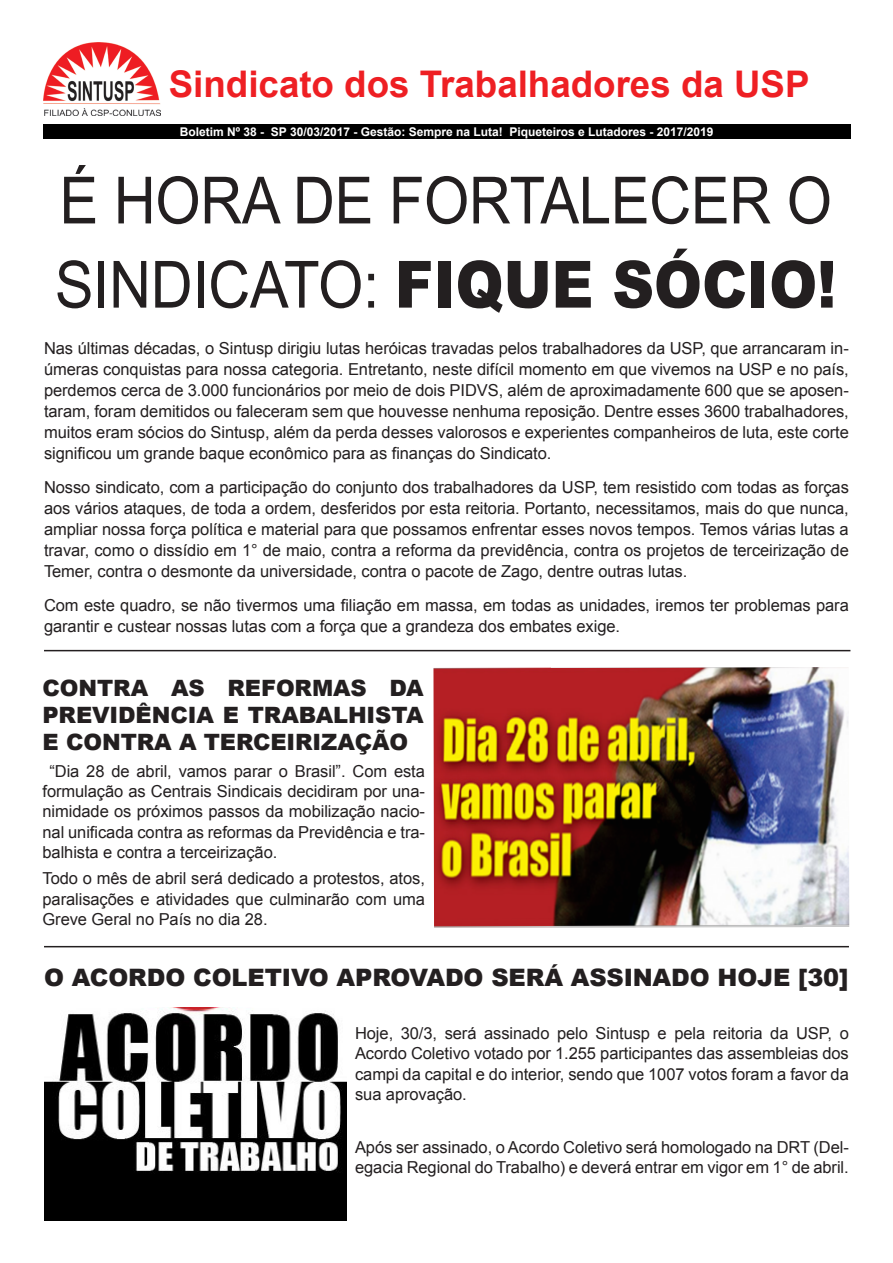
<style>
.page{position:relative;width:893px;height:1263px;background:#fff}
.page>*{position:absolute;margin:0;border:0;box-sizing:border-box;transform-origin:0 0}
.Título_3{font:65.1px/84.2px "Arial";letter-spacing:-.005em;color:#231f20;scale:.89 1}
.t1{font:700 36.75px "Arial";color:#ee1f23}
.Título_3-2{font:900 24px "Arial";letter-spacing:-.005em;color:#231f20}
.Título_3-3{font:900 22.5px/27px "Arial";letter-spacing:-.005em;color:#231f20;text-align:justify}
.Título_3-4{font:16.5px/21px "Arial";letter-spacing:-.005em;color:#231f20;text-align:justify}
.t2{font:700 12px "Arial";color:#fff}
.s1{font-weight:900}
</style>
<div class="page">
<img style="left:43px;top:42px;width:118px;height:73px">
<div style="left:43px;top:124px;width:808px;height:15px;background:#000"></div>
<img style="left:433px;top:667px;width:416px;height:261px">
<hr style="left:44px;top:650px;width:806px;height:1px;background:#231f20">
<hr style="left:44px;top:946px;width:805px;height:1px;background:#231f20">
<img style="left:44px;top:1008px;width:303px;height:212px">
<h2 class="t1" style="left:169px;top:59px;width:642px">Sindicato dos Trabalhadores da USP</h2>
<p class="t2" style="left:180px;top:124px;width:535px">Boletim Nº 38 - SP 30/03/2017 - Gestão: Sempre na Luta! Piqueteiros e Lutadores - 2017/2019</p>
<p class="Título_3" style="left:55px;top:159px;width:880px">É HORA DE FORTALECER O<br>SINDICATO: <span class="s1">FIQUE SÓCIO!</span></p>
<p class="Título_3-4" style="left:44px;top:338px;width:806px">Nas últimas décadas, o Sintusp dirigiu lutas heróicas travadas pelos trabalhadores da USP, que arrancaram in&shy;úmeras conquistas para nossa categoria. Entretanto, neste difícil momento em que vivemos na USP e no país, perdemos cerca de 3.000 funcionários por meio de dois PIDVS, além de aproximadamente 600 que se aposen&shy;taram, foram demitidos ou faleceram sem que houvesse nenhuma reposição. Dentre esses 3600 trabalhadores, muitos eram sócios do Sintusp, além da perda desses valorosos e experientes companheiros de luta, este corte significou um grande baque econômico para as finanças do Sindicato.</p>
<p class="Título_3-4" style="left:44px;top:477px;width:806px">Nosso sindicato, com a participação do conjunto dos trabalhadores da USP, tem resistido com todas as forças aos vários ataques, de toda a ordem, desferidos por esta reitoria. Portanto, necessitamos, mais do que nunca, ampliar nossa força política e material para que possamos enfrentar esses novos tempos. Temos várias lutas a travar, como o dissídio em 1° de maio, contra a reforma da previdência, contra os projetos de terceirização de Temer, contra o desmonte da universidade, contra o pacote de Zago, dentre outras lutas.</p>
<p class="Título_3-4" style="left:44px;top:594px;width:806px">Com este quadro, se não tivermos uma filiação em massa, em todas as unidades, iremos ter problemas para garantir e custear nossas lutas com a força que a grandeza dos embates exige.</p>
<p class="Título_3-3" style="left:43px;top:674px;width:383px">CONTRA AS REFORMAS DA PREVIDÊNCIA E TRABALHISTA E CONTRA A TERCEIRIZAÇÃO</p>
<p class="Título_3-4" style="left:43px;top:761px;width:384px;line-height:20.2px;text-indent:7px">“Dia 28 de abril, vamos parar o Brasil”. Com esta formulação as Centrais Sindicais decidiram por una&shy;nimidade os próximos passos da mobilização nacio&shy;nal unificada contra as reformas da Previdência e tra&shy;balhista e contra a terceirização.</p>
<p class="Título_3-4" style="left:43px;top:869px;width:384px;line-height:20.2px">Todo o mês de abril será dedicado a protestos, atos, paralisações e atividades que culminarão com uma Greve Geral no País no dia 28.</p>
<p class="Título_3-2" style="left:44px;top:960px;width:806px">O ACORDO COLETIVO APROVADO SERÁ ASSINADO HOJE [30]</p>
<p class="Título_3-4" style="left:355px;top:1023px;width:495px;line-height:20.2px">Hoje, 30/3, será assinado pelo Sintusp e pela reitoria da USP, o Acordo Coletivo votado por 1.255 participantes das assembleias dos campi da capital e do interior, sendo que 1007 votos foram a favor da sua aprovação.</p>
<p class="Título_3-4" style="left:355px;top:1137px;width:495px;line-height:20.2px">Após ser assinado, o Acordo Coletivo será homologado na DRT (Del&shy;egacia Regional do Trabalho) e deverá entrar em vigor em 1° de abril.</p>
</div>
